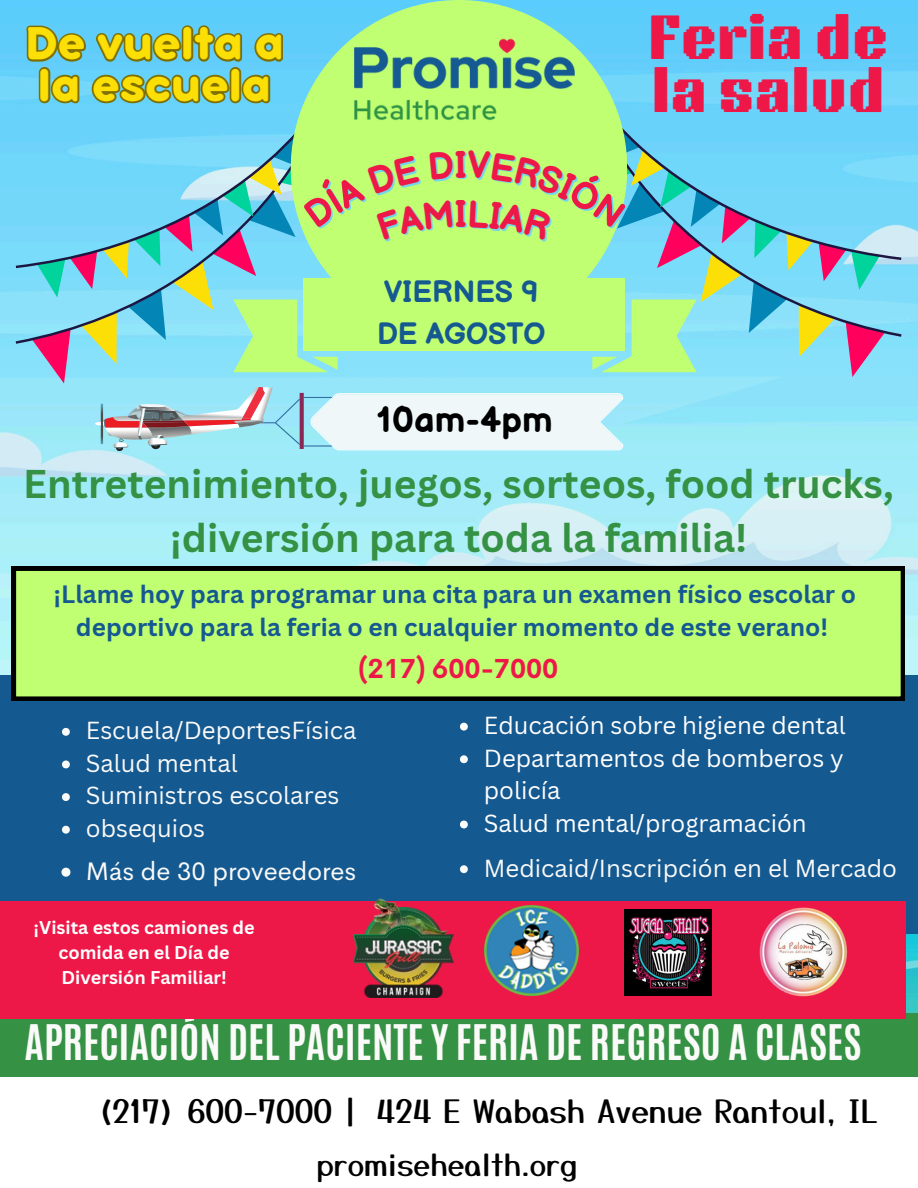
<style>
.page{position:relative;width:918px;height:1188px;background:#fff}
.page>*{position:absolute;margin:0;border:0;box-sizing:border-box;transform-origin:0 0}
.t1{font:700 49.65px/41.7px "Bubbleboddy Neue";color:#fcdf07}
.t2{font:46.5px/52.8px "NT Brick Sans";color:#ed1848}
.t3{font:700 40.95px "Antonio";color:#fafaf9}
.t4{font:700 39px/54px "Canva Sans";color:#359144;text-align:center}
.t5{font:700 36px "Balsamiq Sans";color:#000}
.t6{font:31.5px "Yusei Magic";color:#000}
.t7{font:700 30.15px/41.7px "Balsamiq Sans";color:#155991}
.t8{font:30px "Yusei Magic";color:#000}
.t9{font:700 27px "Cerebri Sans";color:#ed1848}
.t10{font:25.5px "Cerebri Sans";color:#fafaf9}
.t11{font:700 24.45px/33.8px "Canva Sans";color:#155991;text-align:center}
.t12{font:24px "Canva Sans";color:#fafaf9}
.t13{font:24px/32.7px "Canva Sans";color:#fff}
.t14{font:700 18px/24.8px "Canva Sans";color:#fff;text-align:center}
</style>
<div class="page">
<img style="left:0;top:0;width:918px;height:1013px">
<svg style="left:16px;top:79px;width:8px;height:189px;background:#6fd3f7"></svg>
<svg style="left:885px;top:68px;width:16px;height:192px;background:#80d6f6"></svg>
<div style="left:291px;top:0;width:336px;height:337px;background:#c1ff72;border-radius:50%"></div>
<div style="left:0;top:676px;width:918px;height:258px;background:#155991"></div>
<svg style="left:12px;top:566px;width:893px;height:135px;background:#b1ea68"></svg>
<div style="left:0;top:1013px;width:918px;height:64px;background:#359144"></div>
<svg style="left:62px;top:728px;width:8px;height:8px"></svg>
<svg style="left:62px;top:761px;width:8px;height:7px"></svg>
<svg style="left:62px;top:793px;width:8px;height:8px"></svg>
<svg style="left:62px;top:826px;width:8px;height:8px"></svg>
<svg style="left:61px;top:868px;width:9px;height:9px"></svg>
<svg style="left:460px;top:865px;width:8px;height:8px"></svg>
<svg style="left:460px;top:723px;width:8px;height:8px"></svg>
<svg style="left:460px;top:755px;width:8px;height:8px"></svg>
<svg style="left:460px;top:821px;width:8px;height:7px"></svg>
<div style="left:0;top:901px;width:905px;height:117px;background:#ed1848"></div>
<img style="left:485px;top:906px;width:93px;height:90px">
<img style="left:759px;top:907px;width:89px;height:90px">
<img style="left:625px;top:909px;width:87px;height:87px">
<img style="left:354px;top:898px;width:100px;height:100px">
<svg style="left:24px;top:22px;width:861px;height:429px"></svg>
<h1 class="t1" style="left:25px;top:27px;width:260px">De vuelta a la escuela</h1>
<h2 class="t7" style="left:377px;top:272px;width:170px">VIERNES 9<br>DE AGOSTO</h2>
<h3 class="t5" style="left:377px;top:400px;width:178px">10am-4pm</h3>
<p class="t2" style="left:648px;top:10px;width:241px">Feria de la salud</p>
<h3 class="t4" style="left:23px;top:456px;width:872px">Entretenimiento, juegos, sorteos, food trucks, ¡diversión para toda la familia!</h3>
<p class="t11" style="left:54px;top:576px;width:804px">¡Llame hoy para programar una cita para un examen físico escolar o deportivo para la feria o en cualquier momento de este verano!</p>
<p class="t9" style="left:359px;top:651px;width:201px">(217) 600-7000</p>
<p class="t13" style="left:484px;top:708px;width:363px">Educación sobre higiene dental<br>Departamentos de bomberos y policía<br>Salud mental/programación</p>
<p class="t12" style="left:86px;top:714px;width:272px">Escuela/DeportesFísica</p>
<p class="t12" style="left:86px;top:746px;width:153px">Salud mental</p>
<p class="t12" style="left:86px;top:779px;width:255px">Suministros escolares</p>
<h3 class="t12" style="left:86px;top:811px;width:121px">obsequios</h3>
<p class="t10" style="left:86px;top:855px;width:272px">Más de 30 proveedores</p>
<p class="t12" style="left:484px;top:851px;width:415px">Medicaid/Inscripción en el Mercado</p>
<p class="t14" style="left:34px;top:915px;width:223px">¡Visita estos camiones de comida en el Día de<br>Diversión Familiar!</p>
<p class="t3" style="left:25px;top:1013px;width:839px">APRECIACIÓN DEL PACIENTE Y FERIA DE REGRESO A CLASES</p>
<p class="t6" style="left:97px;top:1086px;width:263px">(217) 600-7000 |</p>
<p class="t6" style="left:376px;top:1087px;width:503px">424 E Wabash Avenue Rantoul, IL</p>
<p class="t8" style="left:316px;top:1142px;width:263px">promisehealth.org</p>
</div>
